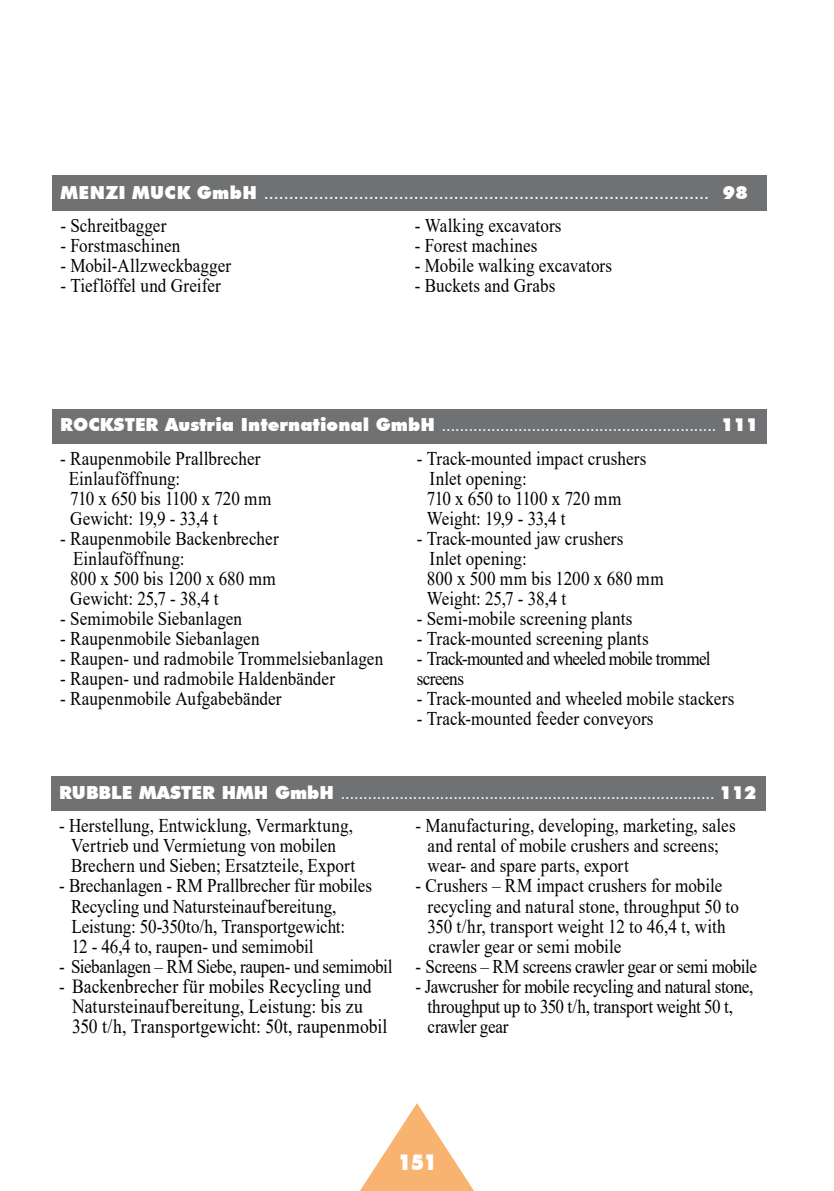
<style>
.page{position:relative;width:834px;height:1191px;background:#fff}
.page>*{position:absolute;margin:0;border:0;box-sizing:border-box;transform-origin:0 0}
.t1{font:900 22px "Futura BT";color:#fff;scale:.85 1}
.t2{font:20px/20px "Times New Roman";letter-spacing:.005em;color:#000;scale:.88 1}
.t3{font:20px "Times New Roman";color:#fff}
.t4{font:19.4px/20px "Times New Roman";color:#000;scale:.88 1}
.t5{font:19.4px/20px "Times New Roman";letter-spacing:-.02em;color:#000;scale:.88 1}
.t6{font:19.4px/20px "Times New Roman";letter-spacing:-.035em;color:#000;scale:.88 1}
.t7{font:18px "Times New Roman";color:#fff}
.s1{font-family:"Futura BT";font-weight:900;font-size:18px}
.s2{font-family:"Futura BT";font-weight:900}
.s3{font-size:19.4px}
</style>
<div class="page">
<svg style="left:360px;top:1103px;width:114px;height:88px"></svg>
<div style="left:52px;top:176px;width:715px;height:35px;background:#707172"></div>
<div style="left:52px;top:409px;width:715px;height:34px;background:#707172"></div>
<div style="left:51px;top:777px;width:714px;height:34px;background:#707172"></div>
<p class="t3" style="left:60px;top:178px;width:688px"><span class="s1">MENZI MUCK GmbH</span> ......................................................................................... <span class="s1">98</span></p>
<p class="t4" style="left:60px;top:215px;width:122px">- Schreitbagger</p>
<p class="t4" style="left:60px;top:235px;width:138px">- Forstmaschinen</p>
<p class="t4" style="left:60px;top:255px;width:195px">- Mobil-Allzweckbagger</p>
<p class="t4" style="left:60px;top:275px;width:184px">- Tieflöffel und Greifer</p>
<p class="t4" style="left:415px;top:215px;width:168px">- Walking excavators</p>
<p class="t4" style="left:415px;top:235px;width:141px">- Forest machines</p>
<p class="t4" style="left:415px;top:255px;width:226px">- Mobile walking excavators</p>
<p class="t4" style="left:415px;top:275px;width:161px">- Buckets and Grabs</p>
<p class="t7" style="left:60px;top:412px;width:699px"><span class="s2">ROCKSTER Austria International GmbH</span> ............................................................. <span class="s2">111</span></p>
<p class="t4" style="left:69px;top:447px;width:231px;text-indent:-9px">- Raupenmobile Prallbrecher<br>Einlauföffnung:<br>710 x 650 bis 1100 x 720 mm<br>Gewicht: 19,9 - 33,4 t</p>
<p class="t4" style="left:70px;top:527px;width:238px;text-indent:-10px">- Raupenmobile Backenbrecher<br>Einlauföffnung:<br>800 x 500 bis 1200 x 680 mm<br>Gewicht: 25,7 - 38,4 t</p>
<p class="t4" style="left:60px;top:607px;width:208px">- Semimobile Siebanlagen</p>
<p class="t4" style="left:60px;top:627px;width:228px">- Raupenmobile Siebanlagen</p>
<p class="t4" style="left:60px;top:647px;width:368px">- Raupen- und radmobile Trommelsiebanlagen</p>
<p class="t4" style="left:60px;top:667px;width:314px">- Raupen- und radmobile Haldenbänder</p>
<p class="t4" style="left:60px;top:687px;width:253px">- Raupenmobile Aufgabebänder</p>
<p class="t4" style="left:426px;top:447px;width:251px;text-indent:-10px">- Track-mounted impact crushers<br>Inlet opening:<br>710 x 650 to 1100 x 720 mm<br>Weight: 19,9 - 33,4 t</p>
<p class="t4" style="left:426px;top:527px;width:271px;text-indent:-10px">- Track-mounted jaw crushers<br>Inlet opening:<br>800 x 500 mm bis 1200 x 680 mm<br>Weight: 25,7 - 38,4 t</p>
<p class="t4" style="left:416px;top:607px;width:246px">- Semi-mobile screening plants</p>
<p class="t4" style="left:416px;top:627px;width:265px">- Track-mounted screening plants</p>
<p class="t6" style="left:416px;top:647px;width:335px">- Track-mounted and wheeled mobile trommel screens</p>
<p class="t4" style="left:416px;top:687px;width:362px">- Track-mounted and wheeled mobile stackers</p>
<p class="t4" style="left:416px;top:707px;width:270px">- Track-mounted feeder conveyors</p>
<p class="t7" style="left:59px;top:780px;width:698px"><span class="s2">RUBBLE MASTER HMH GmbH</span> ................................................................................... <span class="s2">112</span></p>
<p class="t4" style="left:71px;top:815px;width:324px;text-indent:-12px">- Herstellung, Entwicklung, Vermarktung,<br>Vertrieb und Vermietung von mobilen<br>Brechern und Sieben; Ersatzteile, Export</p>
<p class="t4" style="left:71px;top:875px;width:343px;text-indent:-12px">- Brechanlagen - RM Prallbrecher für mobiles Recycling und Natursteinaufbereitung, Leistung: 50-350to/h, Transportgewicht:<br>12 - 46,4 to, raupen- und semimobil</p>
<p class="t5" style="left:59px;top:955px;width:380px">- Siebanlagen – RM Siebe, raupen- und semimobil</p>
<p class="t2" style="left:72px;top:975px;width:359px;text-indent:-13px"><span class="s3">-</span> Backenbrecher für mobiles Recycling und<br>Natursteinaufbereitung, Leistung: bis zu<br>350 t/h, Transportgewicht: 50t, raupenmobil</p>
<p class="t4" style="left:427px;top:815px;width:351px;text-indent:-12px">- Manufacturing, developing, marketing, sales and rental of mobile crushers and screens; wear- and spare parts, export</p>
<p class="t4" style="left:427px;top:875px;width:355px;text-indent:-12px">- Crushers – RM impact crushers for mobile recycling and natural stone, throughput 50 to 350 t/hr, transport weight 12 to 46,4 t, with crawler gear or semi mobile</p>
<p class="t4" style="left:415px;top:955px;width:389px">- Screens – RM screens crawler gear or semi mobile</p>
<p class="t5" style="left:427px;top:975px;width:371px;text-indent:-12px">- Jawcrusher for mobile recycling and natural stone, throughput up to 350 t/h, transport weight 50 t, crawler gear</p>
<p class="t1" style="left:398px;top:1148px;width:47px">151</p>
</div>
